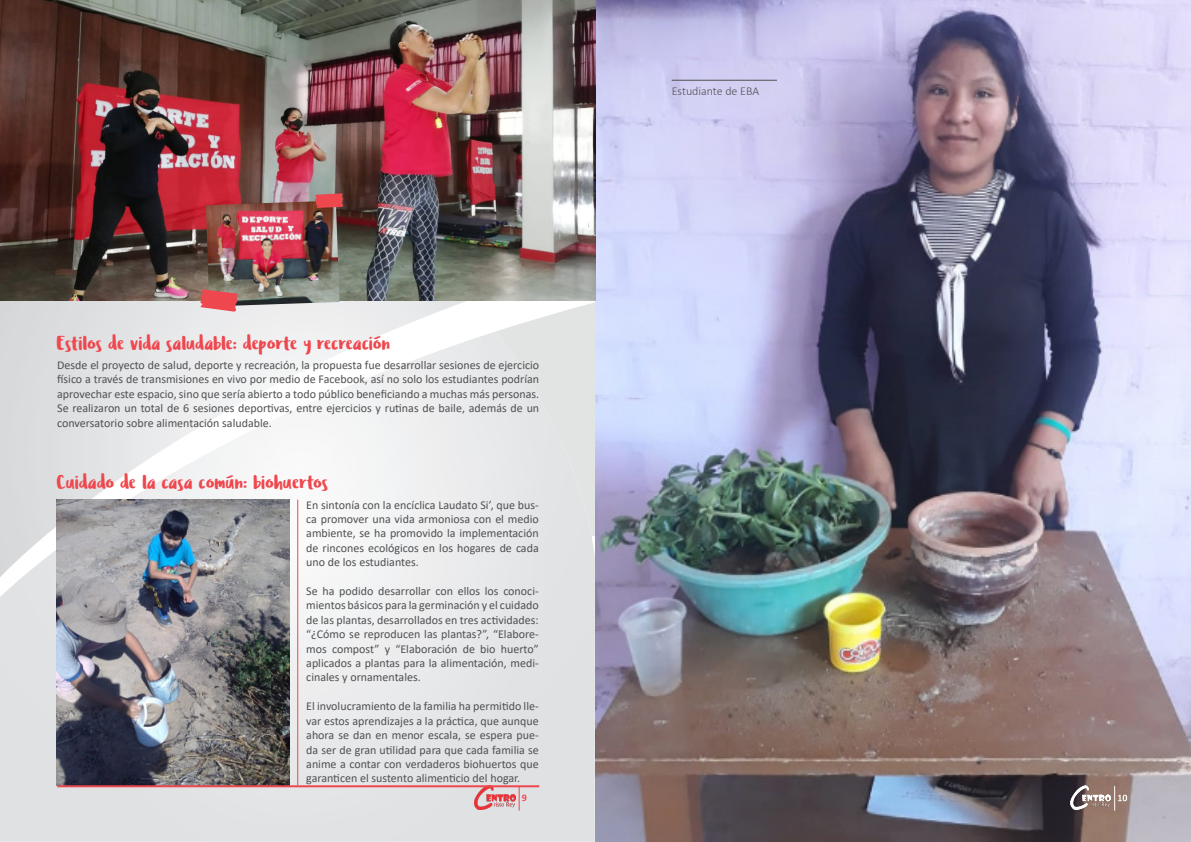
<style>
.page{position:relative;width:1191px;height:842px;background:#fff}
.page>*{position:absolute;margin:0;border:0;box-sizing:border-box;transform-origin:0 0}
.t1{font:20px "Ludicrous";color:#ef474e}
.t2{font:12px/14.4px "Calibri";color:#505052;text-align:justify}
.t3{font:300 12px "Calibri";color:#505052}
.t4{font:700 10px "Calibri";color:#fff}
.t5{font:700 10px "Calibri";color:#ef474e}
</style>
<div class="page">
<div style="left:0;top:300px;width:88px;height:251px;background:#dbdcde"></div>
<img style="left:0;top:551px;width:356px;height:291px">
<img style="left:356px;top:536px;width:239px;height:306px">
<img style="left:53px;top:522px;width:304px;height:30px">
<img style="left:88px;top:300px;width:507px;height:236px">
<div style="left:496px;top:302px;width:99px;height:234px;background:#e3e4e5"></div>
<img style="left:595px;top:0;width:596px;height:842px">
<hr style="left:671px;top:80px;width:106px;height:1px;background:#505052">
<img style="left:0;top:0;width:595px;height:300px">
<img style="left:57px;top:500px;width:232px;height:285px">
<hr style="left:297px;top:500px;width:1px;height:285px;background:#ef474e">
<img style="left:475px;top:787px;width:40px;height:22px">
<svg style="left:518px;top:787px;width:1px;height:24px"></svg>
<img style="left:1070px;top:785px;width:41px;height:24px">
<svg style="left:1114px;top:786px;width:1px;height:25px"></svg>
<hr style="left:57px;top:785px;width:482px;height:2px;background:#ef474e">
<img style="left:206px;top:201px;width:133px;height:105px">
<svg style="left:200px;top:289px;width:38px;height:23px"></svg>
<svg style="left:315px;top:193px;width:28px;height:15px"></svg>
<p class="t1" style="left:57px;top:331px;width:335px">Estilos de vida saludable: deporte y recreación</p>
<p class="t2" style="left:57px;top:358px;width:483px">Desde el proyecto de salud, deporte y recreación, la propuesta fue desarrollar sesiones de ejercicio físico a través de transmisiones en vivo por medio de Facebook, así no solo los estudiantes podrían aprovechar este espacio, sino que sería abierto a todo público beneficiando a muchas más personas.<br>Se realizaron un total de 6 sesiones deportivas, entre ejercicios y rutinas de baile, además de un conversatorio sobre alimentación saludable.</p>
<p class="t1" style="left:57px;top:469px;width:273px">Cuidado de la casa común: biohuertos</p>
<p class="t2" style="left:306px;top:497px;width:234px">En sintonía con la encíclica Laudato Si’, que bus&shy;ca promover una vida armoniosa con el medio ambiente, se ha promovido la implementación de rincones ecológicos en los hogares de cada uno de los estudiantes.</p>
<p class="t2" style="left:306px;top:584px;width:234px">Se ha podido desarrollar con ellos los conoci&shy;mientos básicos para la germinación y el cuidado de las plantas, desarrollados en tres actividades: “¿Cómo se reproducen las plantas?”, “Elabore&shy;mos compost” y “Elaboración de bio huerto” aplicados a plantas para la alimentación, medi&shy;cinales y ornamentales.</p>
<p class="t2" style="left:306px;top:699px;width:234px">El involucramiento de la familia ha permitido lle&shy;var estos aprendizajes a la práctica, que aunque ahora se dan en menor escala, se espera pue&shy;da ser de gran utilidad para que cada familia se anime a contar con verdaderos biohuertos que garanticen el sustento alimenticio del hogar.</p>
<p class="t3" style="left:671px;top:84px;width:89px">Estudiante de EBA</p>
<p class="t5" style="left:522px;top:791px;width:7px">9</p>
<p class="t4" style="left:1117px;top:791px;width:12px">10</p>
</div>
